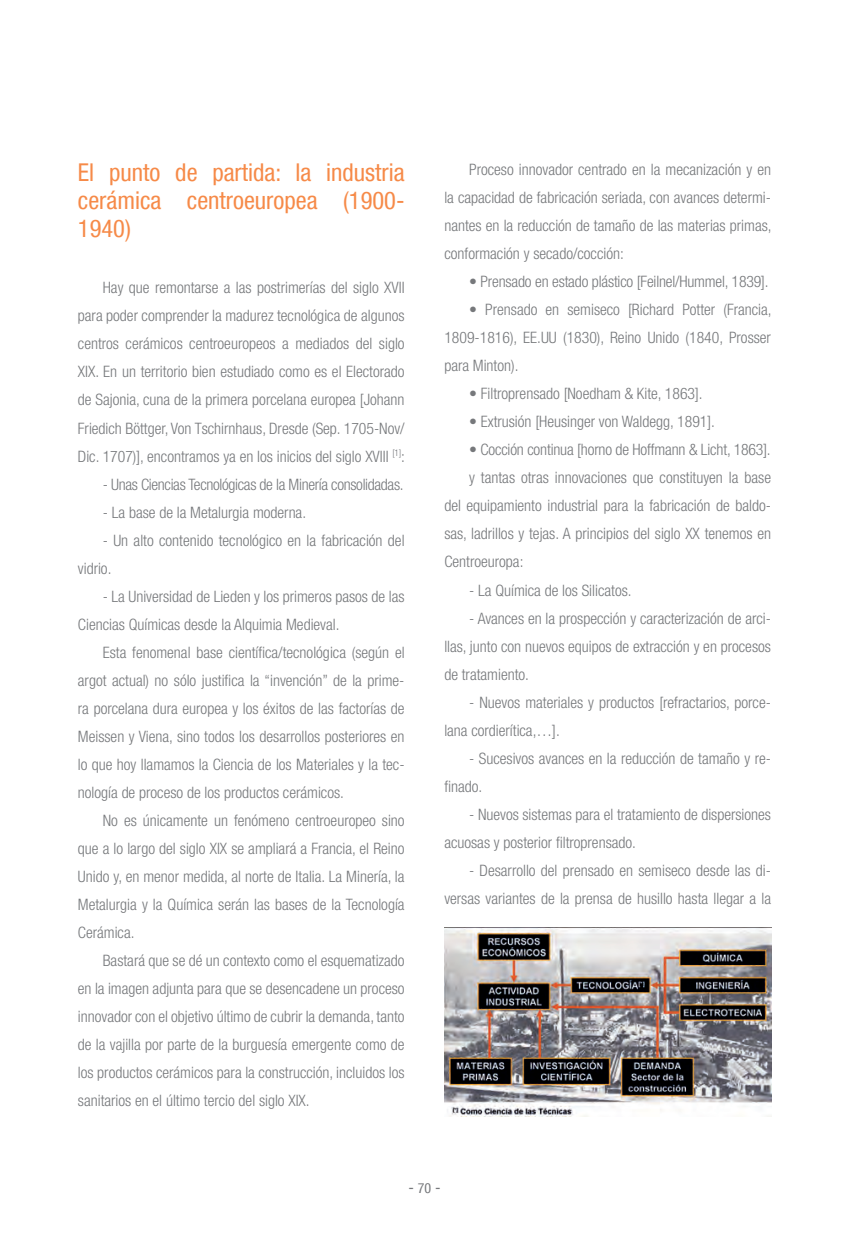
<style>
.page{position:relative;width:849px;height:1246px;background:#fff}
.page>*{position:absolute;margin:0;border:0;box-sizing:border-box;transform-origin:0 0}
.t1{font:condensed 24.5px/28px "Helvetica Neue LT Com";color:#f68a48;text-align:justify}
.t2{font:300 condensed 15.75px/28px "Helvetica Neue LT Com";color:#76787b;text-align:justify}
.t3{font:300 condensed 15.75px "Helvetica Neue LT Com";letter-spacing:-.02em;color:#76787b}
.t4{font:condensed 15.75px "Helvetica Neue LT Com";color:#76787b}
.s1{font-size:14px}
</style>
<div class="page">
<img style="left:444px;top:927px;width:326px;height:189px">
<h1 class="t1" style="left:78px;top:158px;width:328px">El punto de partida: la industria cerámica centroeuropea (1900- 1940)</h1>
<p class="t2" style="left:78px;top:274px;width:328px;text-indent:25px">Hay que remontarse a las postrimerías del siglo XVII para poder comprender la madurez tecnológica de algunos centros cerámicos centroeuropeos a mediados del siglo XIX. En un territorio bien estudiado como es el Electorado de Sajonia, cuna de la primera porcelana europea [Johann Friedich Böttger, Von Tschirnhaus, Dresde (Sep. 1705-Nov/ Dic. 1707)], encontramos ya en los inicios del siglo XVIII <sup>[1]</sup>:</p>
<p class="t3" style="left:103px;top:475px;width:302px">- Unas Ciencias Tecnológicas de la Minería consolidadas.</p>
<p class="t2" style="left:103px;top:498px;width:205px">- La base de la Metalurgia moderna.</p>
<p class="t2" style="left:78px;top:526px;width:328px;text-indent:25px">- Un alto contenido tecnológico en la fabricación del vidrio.</p>
<p class="t2" style="left:78px;top:582px;width:328px;text-indent:25px">- La Universidad de Lieden y los primeros pasos de las<br>Ciencias Químicas desde la Alquimia Medieval.</p>
<p class="t2" style="left:78px;top:638px;width:328px;text-indent:25px">Esta fenomenal base científica/tecnológica (según el argot actual) no sólo justifica la “invención” de la prime&shy;ra porcelana dura europea y los éxitos de las factorías de Meissen y Viena, sino todos los desarrollos posteriores en lo que hoy llamamos la Ciencia de los Materiales y la tec&shy;nología de proceso de los productos cerámicos.</p>
<p class="t2" style="left:78px;top:806px;width:328px;text-indent:25px">No es únicamente un fenómeno centroeuropeo sino que a lo largo del siglo XIX se ampliará a Francia, el Reino Unido y, en menor medida, al norte de Italia. La Minería, la Metalurgia y la Química serán las bases de la Tecnología Cerámica.</p>
<p class="t2" style="left:78px;top:946px;width:328px;text-indent:25px">Bastará que se dé un contexto como el esquematizado en la imagen adjunta para que se desencadene un proceso innovador con el objetivo último de cubrir la demanda, tanto de la vajilla por parte de la burguesía emergente como de los productos cerámicos para la construcción, incluidos los sanitarios en el último tercio del siglo XIX.</p>
<p class="t2" style="left:444px;top:155px;width:329px;text-indent:25px">Proceso innovador centrado en la mecanización y en la capacidad de fabricación seriada, con avances determi&shy;nantes en la reducción de tamaño de las materias primas, conformación y secado/cocción:</p>
<p class="t2" style="left:469px;top:267px;width:301px">• Prensado en estado plástico [Feilnel/Hummel, 1839].</p>
<p class="t2" style="left:444px;top:295px;width:329px;text-indent:25px">• Prensado en semiseco [Richard Potter (Francia, 1809-1816), EE.UU (1830), Reino Unido (1840, Prosser para Minton).</p>
<p class="t2" style="left:469px;top:379px;width:235px">• Filtroprensado [Noedham &amp; Kite, 1863].</p>
<p class="t2" style="left:469px;top:407px;width:247px">• Extrusión [Heusinger von Waldegg, 1891].</p>
<p class="t2" style="left:469px;top:435px;width:303px">• Cocción continua [horno de Hoffmann &amp; Licht, 1863].</p>
<p class="t2" style="left:469px;top:463px;width:303px">y tantas otras innovaciones que constituyen la base</p>
<p class="t2" style="left:444px;top:491px;width:328px">del equipamiento industrial para la fabricación de baldo-</p>
<p class="t2" style="left:444px;top:519px;width:328px">sas, ladrillos y tejas. A principios del siglo XX tenemos en</p>
<p class="t2" style="left:444px;top:547px;width:81px">Centroeuropa:</p>
<p class="t2" style="left:469px;top:575px;width:164px">- La Química de los Silicatos.</p>
<p class="t2" style="left:444px;top:603px;width:328px;text-indent:25px">- Avances en la prospección y caracterización de arci&shy;llas, junto con nuevos equipos de extracción y en procesos de tratamiento.</p>
<p class="t2" style="left:444px;top:687px;width:328px;text-indent:25px">- Nuevos materiales y productos [refractarios, porce&shy;lana cordierítica,…].</p>
<p class="t2" style="left:444px;top:743px;width:328px;text-indent:25px">- Sucesivos avances en la reducción de tamaño y re&shy;finado.</p>
<p class="t2" style="left:444px;top:799px;width:328px;text-indent:25px">- Nuevos sistemas para el tratamiento de dispersiones acuosas y posterior filtroprensado.</p>
<p class="t2" style="left:444px;top:855px;width:328px;text-align:right">- Desarrollo del prensado en semiseco desde las di&shy;versas variantes de la prensa de husillo hasta llegar a la</p>
<p class="t4" style="left:408px;top:1177px;width:34px">- <span class="s1">70</span> -</p>
</div>
